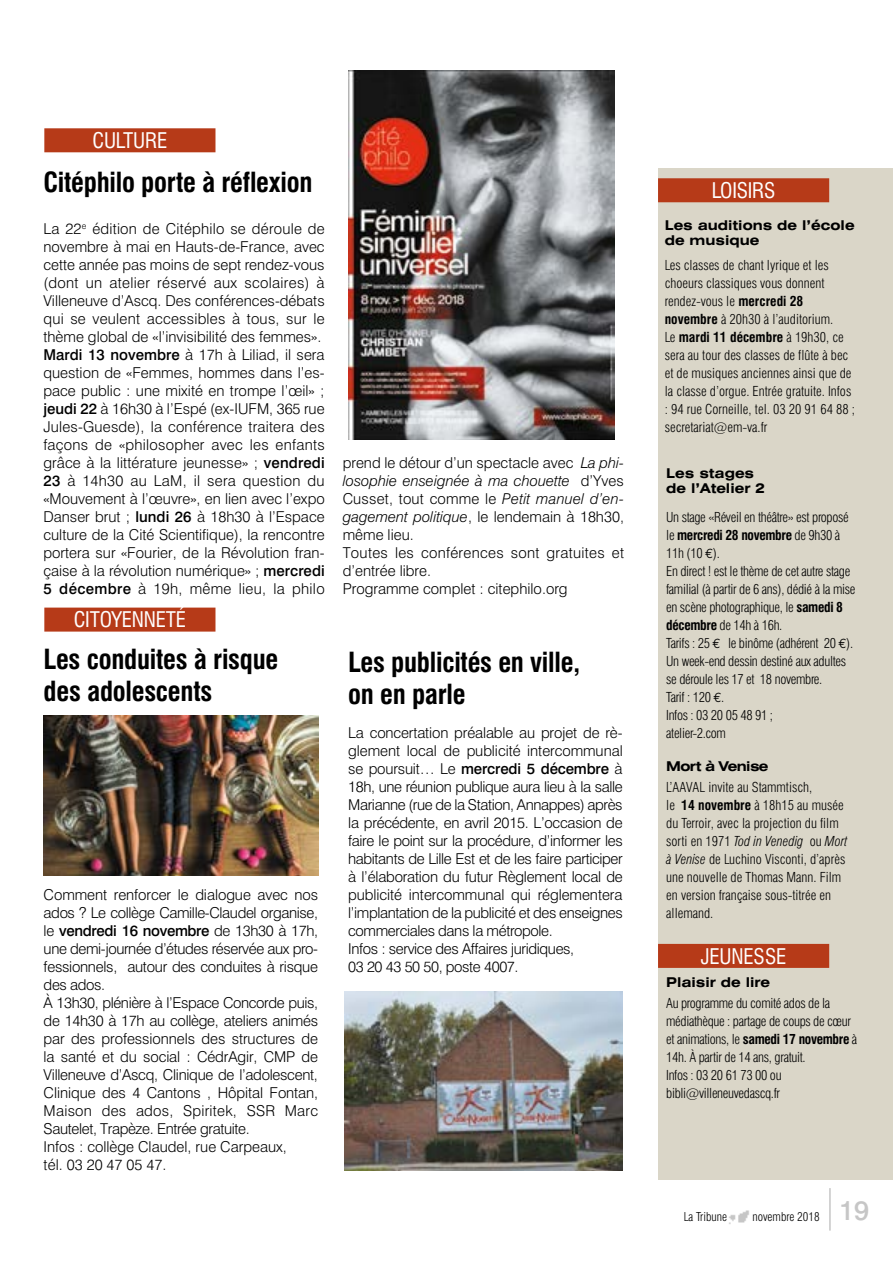
<style>
.page{position:relative;width:893px;height:1263px;background:#fff}
.page>*{position:absolute;margin:0;border:0;box-sizing:border-box;transform-origin:0 0}
.t1{font:700 condensed 27px/32.4px "Swiss 721 BT";letter-spacing:-.01em;color:#000}
.t2{font:500 27px "Swiss 721 BT";color:#c6c6c6}
.t3{font:condensed 21px "Swiss 721 BT";letter-spacing:-.01em;color:#fff}
.t4{font:300 15px/18px "Swiss 721 BT";letter-spacing:-.005em;color:#000}
.t5{font:300 15px/18px "Swiss 721 BT";letter-spacing:-.025em;color:#000}
.t6{font:300 condensed 13.5px/18px "Swiss 721 BT";color:#000}
.t7{font:300 condensed 13.5px/18px "Swiss 721 BT";letter-spacing:-.025em;color:#000}
.t8{font:700 expanded 13.5px/15px "Swiss 721 BT";color:#000}
.t9{font:700 expanded 13.5px "Swiss 721 BT";letter-spacing:-.045em;color:#000}
.t10{font:300 condensed 12px "Swiss 721 BT";color:#000}
.s1{font-weight:500}
.s2{font-style:italic}
.s3{font-weight:700}
.s4{font-family:"Euro Mono";font-weight:400;font-stretch:normal}
</style>
<div class="page">
<hr style="left:829px;top:1188px;width:2px;height:42px;background:#c6c6c6">
<img style="left:729px;top:1210px;width:20px;height:14px">
<div style="left:44px;top:128px;width:171px;height:24px;background:#b63a18"></div>
<div style="left:658px;top:168px;width:235px;height:1011px;background:#dad6c8"></div>
<div style="left:658px;top:178px;width:171px;height:24px;background:#b63a18"></div>
<div style="left:44px;top:608px;width:171px;height:24px;background:#b63a18"></div>
<img style="left:348px;top:70px;width:266px;height:370px">
<img style="left:44px;top:715px;width:274px;height:160px">
<img style="left:345px;top:992px;width:278px;height:179px">
<div style="left:658px;top:944px;width:171px;height:24px;background:#b63a18"></div>
<h2 class="t3" style="left:92px;top:128px;width:77px">CULTURE</h2>
<h1 class="t1" style="left:43px;top:166px;width:271px">Citéphilo porte à réflexion</h1>
<p class="t4" style="left:43px;top:220px;width:283px">La 22<sup>e</sup> édition de Citéphilo se déroule de novembre à mai en Hauts-de-France, avec cette année pas moins de sept rendez-vous (dont un atelier réservé aux scolaires) à Villeneuve d’Ascq. Des conférences-débats qui se veulent accessibles à tous, sur le thème global de «l’invisibilité des femmes».<br><span class="s1">Mardi 13 novembre</span> à 17h à Liliad, il sera question de «Femmes, hommes dans l’es&shy;pace public : une mixité en trompe l’œil» ; <span class="s1">jeudi 22</span> à 16h30 à l’Espé (ex-IUFM, 365 rue Jules-Guesde), la conférence traitera des façons de «philosopher avec les enfants grâce à la littérature jeunesse» ; <span class="s1">vendredi 23</span> à 14h30 au LaM, il sera question du «Mouvement à l’œuvre», en lien avec l’expo Danser brut ; <span class="s1">lundi 26</span> à 18h30 à l’Espace culture de la Cité Scientifique), la rencontre portera sur «Fourier, de la Révolution fran&shy;çaise à la révolution numérique» ; <span class="s1">mercredi 5 décembre</span> à 19h, même lieu, la philo</p>
<h2 class="t3" style="left:74px;top:607px;width:114px">CITOYENNETÉ</h2>
<h1 class="t1" style="left:44px;top:643px;width:236px">Les conduites à risque des adolescents</h1>
<p class="t4" style="left:44px;top:886px;width:276px">Comment renforcer le dialogue avec nos ados ? Le collège Camille-Claudel organise, le <span class="s1">vendredi 16 novembre</span> de 13h30 à 17h, une demi-journée d’études réservée aux pro&shy;fessionnels, autour des conduites à risque des ados.<br>À 13h30, plénière à l’Espace Concorde puis, de 14h30 à 17h au collège, ateliers animés par des professionnels des structures de la santé et du social : CédrAgir, CMP de Villeneuve d’Ascq, Clinique de l’adolescent, Clinique des 4 Cantons , Hôpital Fontan, Maison des ados, Spiritek, SSR Marc Sautelet, Trapèze. Entrée gratuite.<br>Infos : collège Claudel, rue Carpeaux,<br>tél. 03 20 47 05 47.</p>
<p class="t4" style="left:343px;top:454px;width:283px">prend le détour d’un spectacle avec <span class="s2">La phi&shy;losophie enseignée à ma chouette</span> d’Yves Cusset, tout comme le <span class="s2">Petit manuel d’en&shy;gagement politique</span>, le lendemain à 18h30, même lieu.<br>Toutes les conférences sont gratuites et d’entrée libre.<br>Programme complet : citephilo.org</p>
<h1 class="t1" style="left:348px;top:646px;width:233px">Les publicités en ville, on en parle</h1>
<p class="t5" style="left:348px;top:724px;width:276px">La concertation préalable au projet de rè&shy;glement local de publicité intercommunal se poursuit… Le <span class="s1">mercredi 5 décembre</span> à 18h, une réunion publique aura lieu à la salle Marianne (rue de la Station, Annappes) après la précédente, en avril 2015. L’occasion de faire le point sur la procédure, d’informer les habitants de Lille Est et de les faire participer à l’élaboration du futur Règlement local de publicité intercommunal qui réglementera l’implantation de la publicité et des enseignes commerciales dans la métropole.<br>Infos : service des Affaires juridiques,<br>03 20 43 50 50, poste 4007.</p>
<h2 class="t3" style="left:712px;top:178px;width:65px">LOISIRS</h2>
<p class="t8" style="left:665px;top:218px;width:191px">Les auditions de l’école de musique</p>
<p class="t6" style="left:665px;top:256px;width:192px">Les classes de chant lyrique et les choeurs classiques vous donnent rendez-vous le <span class="s3">mercredi 28 novembre</span> à 20h30 à l’auditorium.<br>Le <span class="s3">mardi 11 décembre</span> à 19h30, ce sera au tour des classes de flûte à bec et de musiques anciennes ainsi que de la classe d’orgue. Entrée gratuite. Infos : 94 rue Corneille, tel. 03 20 91 64 88 ; secretariat@em-va.fr</p>
<p class="t8" style="left:666px;top:465px;width:100px">Les stages de l’Atelier 2</p>
<p class="t7" style="left:666px;top:508px;width:191px">Un stage «Réveil en théâtre» est proposé le <span class="s3">mercredi 28 novembre</span> de 9h30 à<br>11h (10 <span class="s4">€</span>).<br>En direct ! est le thème de cet autre stage familial (à partir de 6 ans), dédié à la mise en scène photographique, le <span class="s3">samedi 8 décembre</span> de 14h à 16h.<br>Tarifs : 25 <span class="s4">€</span> le binôme (adhérent 20 <span class="s4">€</span>).<br>Un week-end dessin destiné aux adultes se déroule les 17 et 18 novembre.<br>Tarif : 120 <span class="s4">€</span>.<br>Infos : 03 20 05 48 91 ;<br>atelier-2.com</p>
<p class="t9" style="left:666px;top:758px;width:104px">Mort à Venise</p>
<p class="t6" style="left:666px;top:778px;width:183px">L’AAVAL invite au Stammtisch,<br>le <span class="s3">14 novembre</span> à 18h15 au musée du Terroir, avec la projection du film sorti en 1971 <span class="s2">Tod in Venedig</span> ou <span class="s2">Mort à Venise</span> de Luchino Visconti, d’après une nouvelle de Thomas Mann. Film en version française sous-titrée en allemand.</p>
<h2 class="t3" style="left:701px;top:943px;width:87px">JEUNESSE</h2>
<p class="t8" style="left:666px;top:975px;width:105px">Plaisir de lire</p>
<p class="t7" style="left:666px;top:994px;width:193px">Au programme du comité ados de la médiathèque : partage de coups de cœur et animations, le <span class="s3">samedi 17 novembre</span> à<br>14h. À partir de 14 ans, gratuit.<br>Infos : 03 20 61 73 00 ou bibli@villeneuvedascq.fr</p>
<p class="t10" style="left:684px;top:1209px;width:45px">La Tribune</p>
<p class="t10" style="left:752px;top:1209px;width:69px">novembre 2018</p>
<h1 class="t2" style="left:839px;top:1194px;width:32px">19</h1>
</div>
